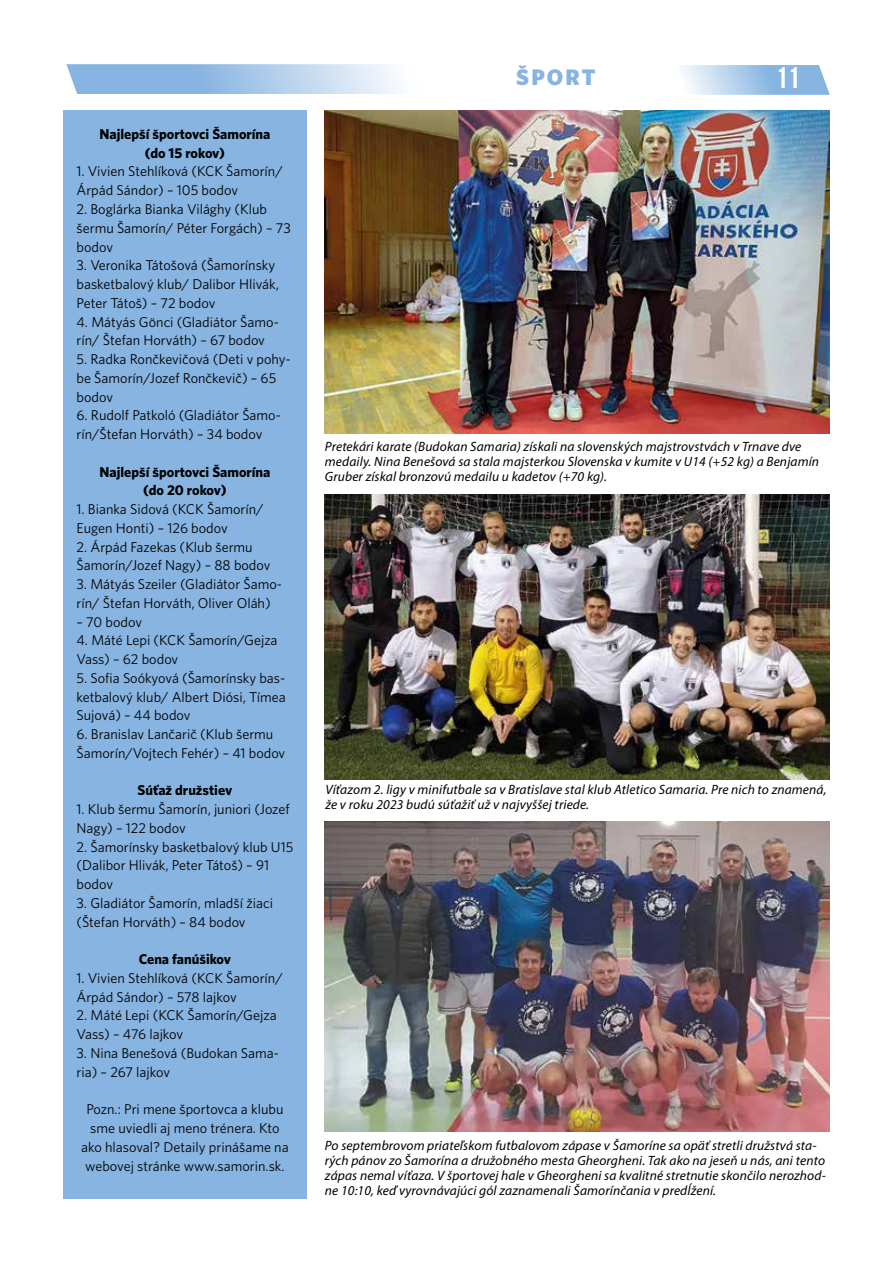
<style>
.page{position:relative;width:893px;height:1263px;background:#fff}
.page>*{position:absolute;margin:0;border:0;box-sizing:border-box;transform-origin:0 0}
.t1{font:30px "Bebas Neue";color:#fff}
.t2{font:22.5px "Whitney CE Black";letter-spacing:.1em;color:#87b4e1}
.t3{font:14.25px/18.8px "Whitney C Ebook";color:#000}
.t4{font:14.25px/18.8px "Whitney CE Bold";color:#000;text-align:center}
.t5{font:italic 13.5px/15px "Myriad Pro";letter-spacing:.01em;color:#000}
</style>
<div class="page">
<svg style="left:682px;top:65px;width:148px;height:30px;background:#aeccea"></svg>
<svg style="left:66px;top:64px;width:334px;height:30px;background:#abcae9"></svg>
<div style="left:64px;top:111px;width:243px;height:1088px;background:#87b4e1"></div>
<img style="left:325px;top:111px;width:505px;height:323px">
<img style="left:325px;top:494px;width:504px;height:285px">
<img style="left:325px;top:822px;width:504px;height:309px">
<p class="t4" style="left:99px;top:124px;width:173px">Najlepší športovci Šamorína (do 15 rokov)</p>
<p class="t3" style="left:77px;top:162px;width:208px">1. Vivien Stehlíková (KCK Šamorín/<br>Árpád Sándor) – 105 bodov</p>
<p class="t3" style="left:77px;top:199px;width:216px">2. Boglárka Bianka Világhy (Klub šermu Šamorín/ Péter Forgách) – 73 bodov</p>
<p class="t3" style="left:77px;top:256px;width:204px">3. Veronika Tátošová (Šamorínsky basketbalový klub/ Dalibor Hlivák,<br>Peter Tátoš) – 72 bodov</p>
<p class="t3" style="left:77px;top:312px;width:204px">4. Mátyás Gönci (Gladiátor Šamo&shy;rín/ Štefan Horváth) – 67 bodov</p>
<p class="t3" style="left:77px;top:350px;width:216px">5. Radka Rončkevičová (Deti v pohy&shy;be Šamorín/Jozef Rončkevič) – 65 bodov</p>
<p class="t3" style="left:77px;top:406px;width:206px">6. Rudolf Patkoló (Gladiátor Šamo&shy;rín/Štefan Horváth) – 34 bodov</p>
<p class="t4" style="left:99px;top:462px;width:173px">Najlepší športovci Šamorína (do 20 rokov)</p>
<p class="t3" style="left:77px;top:500px;width:188px">1. Bianka Sidová (KCK Šamorín/<br>Eugen Honti) – 126 bodov</p>
<p class="t3" style="left:77px;top:537px;width:195px">2. Árpád Fazekas (Klub šermu<br>Šamorín/Jozef Nagy) – 88 bodov</p>
<p class="t3" style="left:77px;top:575px;width:207px">3. Mátyás Szeiler (Gladiátor Šamo&shy;rín/ Štefan Horváth, Oliver Oláh)</p>
<p class="t3" style="left:77px;top:612px;width:67px">– 70 bodov</p>
<p class="t3" style="left:77px;top:631px;width:203px">4. Máté Lepi (KCK Šamorín/Gejza<br>Vass) – 62 bodov</p>
<p class="t3" style="left:77px;top:668px;width:211px;text-align:justify">5. Sofia Soókyová (Šamorínsky bas&shy;ketbalový klub/ Albert Diósi, Tímea Sujová) – 44 bodov</p>
<p class="t3" style="left:77px;top:725px;width:210px">6. Branislav Lančarič (Klub šermu<br>Šamorín/Vojtech Fehér) – 41 bodov</p>
<p class="t4" style="left:138px;top:781px;width:96px">Súťaž družstiev</p>
<p class="t3" style="left:77px;top:800px;width:215px">1. Klub šermu Šamorín, juniori (Jozef<br>Nagy) – 122 bodov</p>
<p class="t3" style="left:77px;top:837px;width:218px">2. Šamorínsky basketbalový klub U15 (Dalibor Hlivák, Peter Tátoš) – 91 bodov</p>
<p class="t3" style="left:77px;top:893px;width:198px">3. Gladiátor Šamorín, mladší žiaci (Štefan Horváth) – 84 bodov</p>
<p class="t4" style="left:139px;top:949px;width:94px">Cena fanúšikov</p>
<p class="t3" style="left:77px;top:968px;width:208px">1. Vivien Stehlíková (KCK Šamorín/<br>Árpád Sándor) – 578 lajkov</p>
<p class="t3" style="left:77px;top:1006px;width:202px">2. Máté Lepi (KCK Šamorín/Gejza<br>Vass) – 476 lajkov</p>
<p class="t3" style="left:77px;top:1043px;width:204px">3. Nina Benešová (Budokan Sama&shy;ria) – 267 lajkov</p>
<p class="t3" style="left:81px;top:1100px;width:209px;text-align:center">Pozn.: Pri mene športovca a klubu sme uviedli aj meno trénera. Kto ako hlasoval? Detaily prinášame na webovej stránke www.samorin.sk.</p>
<h2 class="t2" style="left:516px;top:64px;width:81px">ŠPORT</h2>
<h1 class="t1" style="left:776px;top:61px;width:25px">11</h1>
<p class="t5" style="left:325px;top:439px;width:496px">Pretekári karate (Budokan Samaria) získali na slovenských majstrovstvách v Trnave dve medaily. Nina Benešová sa stala majsterkou Slovenska v kumite v U14 (+52 kg) a Benjamín<br>Gruber získal bronzovú medailu u kadetov (+70 kg).</p>
<p class="t5" style="left:325px;top:782px;width:503px">Víťazom 2. ligy v minifutbale sa v Bratislave stal klub Atletico Samaria. Pre nich to znamená, že v roku 2023 budú súťažiť už v najvyššej triede.</p>
<p class="t5" style="left:325px;top:1137px;width:502px">Po septembrovom priateľskom futbalovom zápase v Šamoríne sa opäť stretli družstvá sta&shy;rých pánov zo Šamorína a družobného mesta Gheorgheni. Tak ako na jeseň u nás, ani tento zápas nemal víťaza. V športovej hale v Gheorgheni sa kvalitné stretnutie skončilo nerozhod&shy;ne 10:10, keď vyrovnávajúci gól zaznamenali Šamorínčania v predĺžení.</p>
</div>
